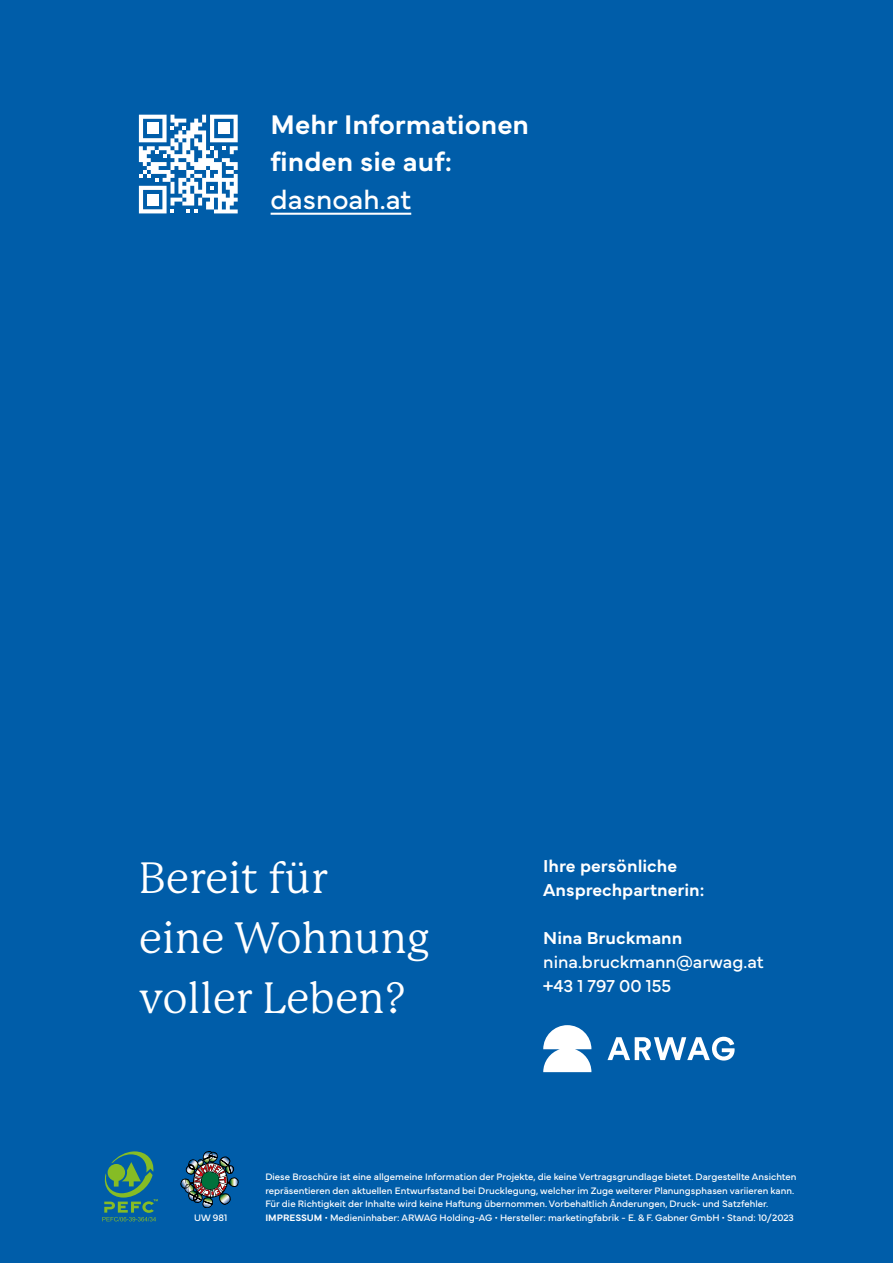
<style>
.page{position:relative;width:893px;height:1263px;background:#005da9}
.page>*{position:absolute;margin:0;border:0;box-sizing:border-box;transform-origin:0 0}
.t1{font:42.9px/60px "P22 Mackinac Pro";color:#fff}
.t2{font:600 28.05px/37.5px "Mundial";color:#fff}
.t3{font:28.05px "Mundial";color:#fff}
.t4{font:600 18px/24px "Mundial";color:#fff}
.t5{font:18px/24px "Mundial";color:#fff}
.t6{font:9.75px/13.5px "Mundial";color:#fff}
.s1{font-weight:600}
</style>
<div class="page">
<svg style="left:543px;top:1025px;width:192px;height:47px"></svg>
<img style="left:181px;top:1151px;width:57px;height:57px">
<svg style="left:102px;top:1151px;width:56px;height:70px"></svg>
<svg style="left:139px;top:115px;width:99px;height:98px"></svg>
<div style="left:147px;top:194px;width:12px;height:12px;background:#fff"></div>
<hr style="left:271px;top:213px;width:140px;height:2px;background:#fff">
<h2 class="t2" style="left:271px;top:103px;width:260px">Mehr Informationen finden sie auf:</h2>
<h2 class="t3" style="left:271px;top:177px;width:142px">dasnoah.at</h2>
<h1 class="t1" style="left:139px;top:848px;width:293px">Bereit für<br>eine Wohnung voller Leben?</h1>
<h3 class="t4" style="left:543px;top:853px;width:163px">Ihre persönliche<br>Ansprechpartnerin:</h3>
<h3 class="t4" style="left:543px;top:925px;width:141px">Nina Bruckmann</h3>
<h3 class="t5" style="left:543px;top:948px;width:222px">nina.bruckmann@arwag.at +43 1 797 00 155</h3>
<p class="t6" style="left:194px;top:1210px;width:35px">UW 981</p>
<p class="t6" style="left:265px;top:1169px;width:533px">Diese Broschüre ist eine allgemeine Information der Projekte, die keine Vertragsgrundlage bietet. Dargestellte Ansichten repräsentieren den aktuellen Entwurfsstand bei Drucklegung, welcher im Zuge weiterer Planungsphasen variieren kann.<br>Für die Richtigkeit der Inhalte wird keine Haftung übernommen. Vorbehaltlich Änderungen, Druck- und Satzfehler.<br><span class="s1">IMPRESSUM</span> • Medieninhaber: ARWAG Holding-AG • Hersteller: marketingfabrik - E. &amp; F. Gabner GmbH • Stand: 10/2023</p>
</div>
